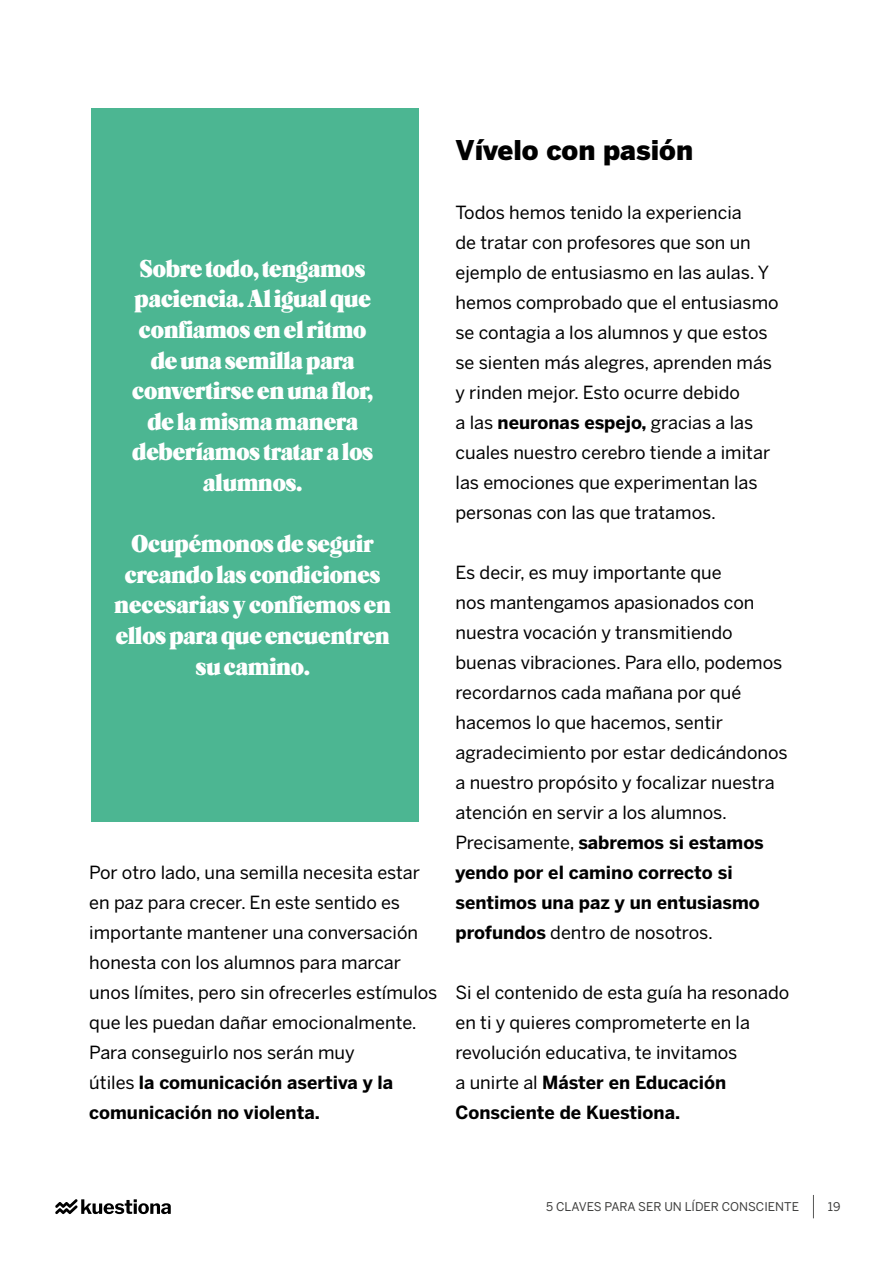
<style>
.page{position:relative;width:893px;height:1263px;background:#fff}
.page>*{position:absolute;margin:0;border:0;box-sizing:border-box;transform-origin:0 0}
.t1{font:900 27px "Benton Sans";color:#000}
.t2{font:25.5px/30.6px "Caslon Black SH";color:#fff;text-align:center}
.t3{font:18px/30px "Benton Sans";color:#000}
.t4{font:12px "Benton Sans";color:#3c3c3b}
.s1{font-weight:700}
</style>
<div class="page">
<svg style="left:55px;top:1199px;width:116px;height:15px"></svg>
<svg style="left:813px;top:1195px;width:1px;height:23px"></svg>
<div style="left:91px;top:108px;width:328px;height:713px;background:#4cb692"></div>
<h2 class="t2" style="left:132px;top:253px;width:242px">Sobre todo, tengamos paciencia. Al igual que confiamos en el ritmo de una semilla para convertirse en una flor, de la misma manera deberíamos tratar a los alumnos.</h2>
<h2 class="t2" style="left:115px;top:529px;width:278px">Ocupémonos de seguir creando las condiciones necesarias y confiemos en ellos para que encuentren su camino.</h2>
<p class="t3" style="left:89px;top:857px;width:350px">Por otro lado, una semilla necesita estar en paz para crecer. En este sentido es importante mantener una conversación honesta con los alumnos para marcar unos límites, pero sin ofrecerles estímulos que les puedan dañar emocionalmente.<br>Para conseguirlo nos serán muy<br>útiles <span class="s1">la comunicación asertiva y la comunicación no violenta.</span></p>
<h1 class="t1" style="left:455px;top:134px;width:239px">Vívelo con pasión</h1>
<p class="t3" style="left:455px;top:197px;width:325px">Todos hemos tenido la experiencia<br>de tratar con profesores que son un ejemplo de entusiasmo en las aulas. Y hemos comprobado que el entusiasmo se contagia a los alumnos y que estos se sienten más alegres, aprenden más y rinden mejor. Esto ocurre debido<br>a las <span class="s1">neuronas espejo,</span> gracias a las cuales nuestro cerebro tiende a imitar las emociones que experimentan las personas con las que tratamos.</p>
<p class="t3" style="left:455px;top:557px;width:334px">Es decir, es muy importante que<br>nos mantengamos apasionados con nuestra vocación y transmitiendo buenas vibraciones. Para ello, podemos recordarnos cada mañana por qué hacemos lo que hacemos, sentir agradecimiento por estar dedicándonos a nuestro propósito y focalizar nuestra atención en servir a los alumnos.<br>Precisamente, <span class="s1">sabremos si estamos yendo por el camino correcto si sentimos una paz y un entusiasmo profundos</span> dentro de nosotros.</p>
<p class="t3" style="left:455px;top:977px;width:335px">Si el contenido de esta guía ha resonado en ti y quieres comprometerte en la revolución educativa, te invitamos<br>a unirte al <span class="s1">Máster en Educación Consciente de Kuestiona.</span></p>
<p class="t4" style="left:546px;top:1199px;width:254px">5 CLAVES PARA SER UN LÍDER CONSCIENTE</p>
<p class="t4" style="left:828px;top:1199px;width:14px">19</p>
</div>
